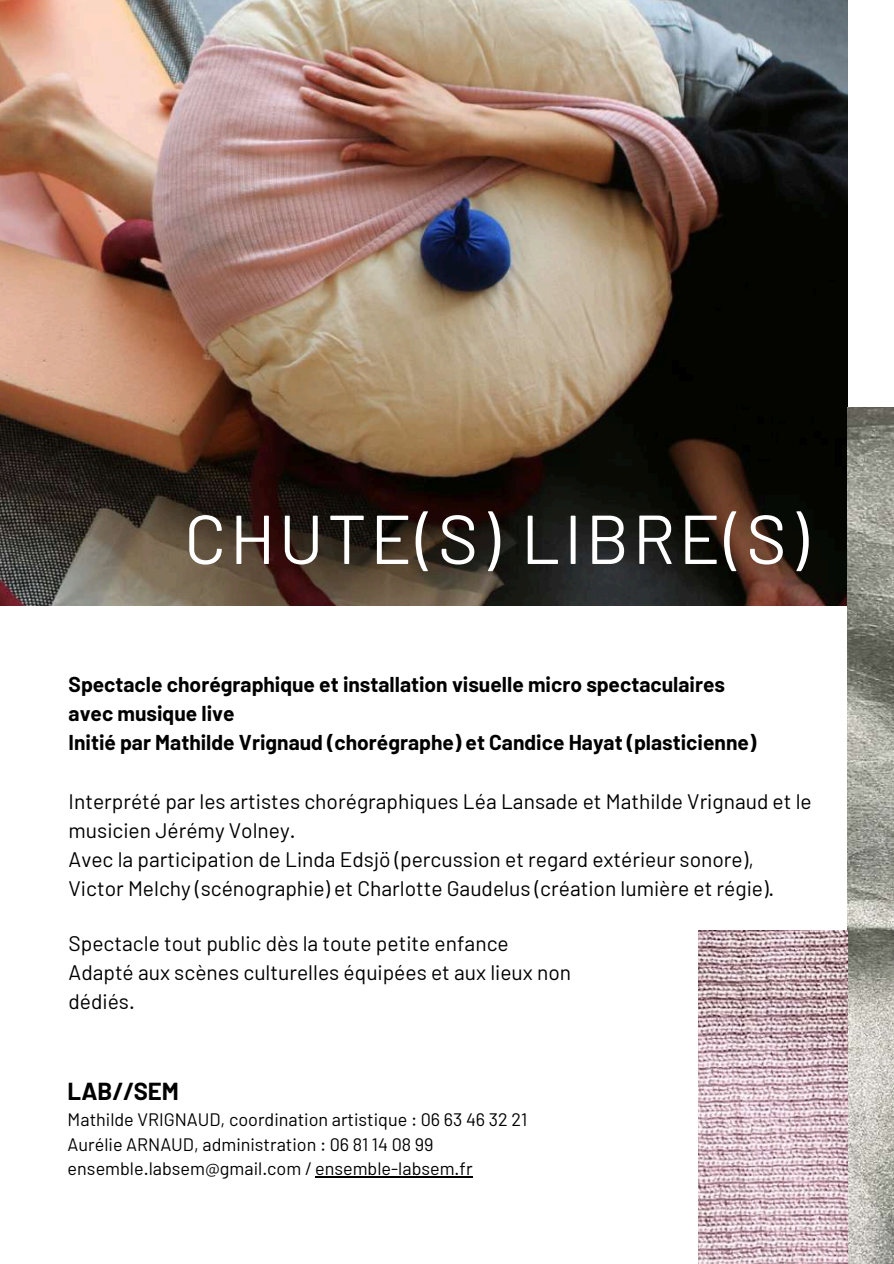
<style>
.page{position:relative;width:894px;height:1264px;background:#fff}
.page>*{position:absolute;margin:0;border:0;box-sizing:border-box;transform-origin:0 0}
.t1{font:69px "Barlow";letter-spacing:.055em;color:#fff}
.t2{font:700 24px "Barlow";color:#000}
.t3{font:21px/29.2px "Barlow";color:#000}
.t4{font:700 21px/29.2px "Barlow";color:#000}
.t5{font:18px/24.8px "Barlow";color:#000}
</style>
<div class="page">
<img style="left:0;top:0;width:847px;height:605px">
<img style="left:847px;top:407px;width:46px;height:856px">
<img style="left:698px;top:930px;width:149px;height:333px">
<hr style="left:315px;top:1176px;width:157px;height:1px;background:#000">
<h1 class="t1" style="left:184px;top:495px;width:625px">CHUTE(S) LIBRE(S)</h1>
<p class="t4" style="left:69px;top:668px;width:689px">Spectacle chorégraphique et installation visuelle micro spectaculaires avec musique live<br>Initié par Mathilde Vrignaud (chorégraphe) et Candice Hayat (plasticienne)</p>
<p class="t3" style="left:69px;top:785px;width:744px">Interprété par les artistes chorégraphiques Léa Lansade et Mathilde Vrignaud et le musicien Jérémy Volney.<br>Avec la participation de Linda Edsjö (percussion et regard extérieur sonore), Victor Melchy (scénographie) et Charlotte Gaudelus (création lumière et régie).</p>
<p class="t3" style="left:69px;top:927px;width:504px">Spectacle tout public dès la toute petite enfance<br>Adapté aux scènes culturelles équipées et aux lieux non dédiés.</p>
<p class="t2" style="left:68px;top:1075px;width:113px">LAB//SEM</p>
<p class="t5" style="left:68px;top:1106px;width:461px">Mathilde VRIGNAUD, coordination artistique : 06 63 46 32 21<br>Aurélie ARNAUD, administration : 06 81 14 08 99 ensemble.labsem@gmail.com / ensemble-labsem.fr</p>
</div>
